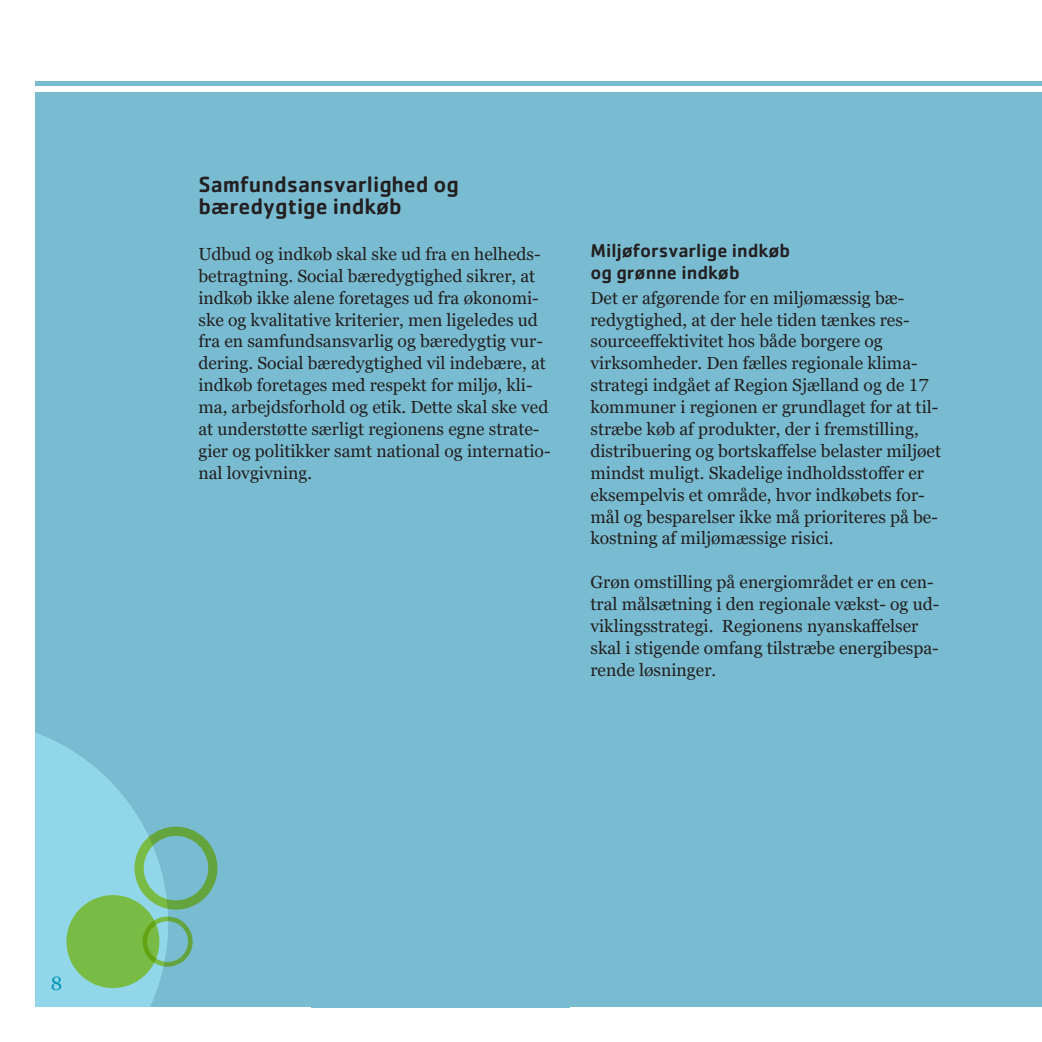
<style>
.page{position:relative;width:1042px;height:1042px;background:#fff}
.page>*{position:absolute;margin:0;border:0;box-sizing:border-box;transform-origin:0 0}
.Mellemrubrik{font:500 22.75px/21.9px "Cachet Std";color:#231f20}
.Mellemrubrik-2{font:500 19.25px "Cachet Std";color:#231f20}
.t1{font:19.25px "Georgia Pro";color:#0093b4}
.Brødtekst{font:17.5px/21.9px "Georgia Pro";color:#231f20}
</style>
<div class="page">
<div style="left:35px;top:92px;width:1007px;height:915px;background:#79bcd1"></div>
<div style="left:35px;top:81px;width:1007px;height:5px;background:#79bcd1"></div>
<svg style="left:35px;top:733px;width:133px;height:274px;fill:#92d7e9"></svg>
<div style="left:66px;top:895px;width:93px;height:93px;background:#79bc45;border-radius:50%"></div>
<div style="left:134px;top:826px;width:83px;height:83px;border:9px solid #d4df4c;border-radius:50%"></div>
<div style="left:143px;top:916px;width:50px;height:50px;border:5px solid #d4df4c;border-radius:50%"></div>
<p class="t1" style="left:51px;top:972px;width:12px">8</p>
<p class="Mellemrubrik" style="left:198px;top:172px;width:262px">Samfundsansvarlighed og bæredygtige indkøb</p>
<p class="Brødtekst" style="left:198px;top:244px;width:353px">Udbud og indkøb skal ske ud fra en helheds&shy;betragtning. Social bæredygtighed sikrer, at indkøb ikke alene foretages ud fra økonomi&shy;ske og kvalitative kriterier, men ligeledes ud fra en samfundsansvarlig og bæredygtig vur&shy;dering. Social bæredygtighed vil indebære, at indkøb foretages med respekt for miljø, kli&shy;ma, arbejdsforhold og etik. Dette skal ske ved at understøtte særligt regionens egne strate&shy;gier og politikker samt national og internatio&shy;nal lovgivning.</p>
<p class="Mellemrubrik-2" style="left:590px;top:239px;width:201px">Miljøforsvarlige indkøb</p>
<p class="Mellemrubrik-2" style="left:590px;top:261px;width:151px">og grønne indkøb</p>
<p class="Brødtekst" style="left:590px;top:287px;width:352px">Det er afgørende for en miljømæssig bæ&shy;redygtighed, at der hele tiden tænkes res&shy;sourceeffektivitet hos både borgere og virksomheder. Den fælles regionale klima&shy;strategi indgået af Region Sjælland og de 17 kommuner i regionen er grundlaget for at til&shy;stræbe køb af produkter, der i fremstilling, distribuering og bortskaffelse belaster miljøet mindst muligt. Skadelige indholdsstoffer er eksempelvis et område, hvor indkøbets for&shy;mål og besparelser ikke må prioriteres på be&shy;kostning af miljømæssige risici.</p>
<p class="Brødtekst" style="left:590px;top:572px;width:350px">Grøn omstilling på energiområdet er en cen&shy;tral målsætning i den regionale vækst- og ud&shy;viklingsstrategi. Regionens nyanskaffelser skal i stigende omfang tilstræbe energibespa&shy;rende løsninger.</p>
</div>
